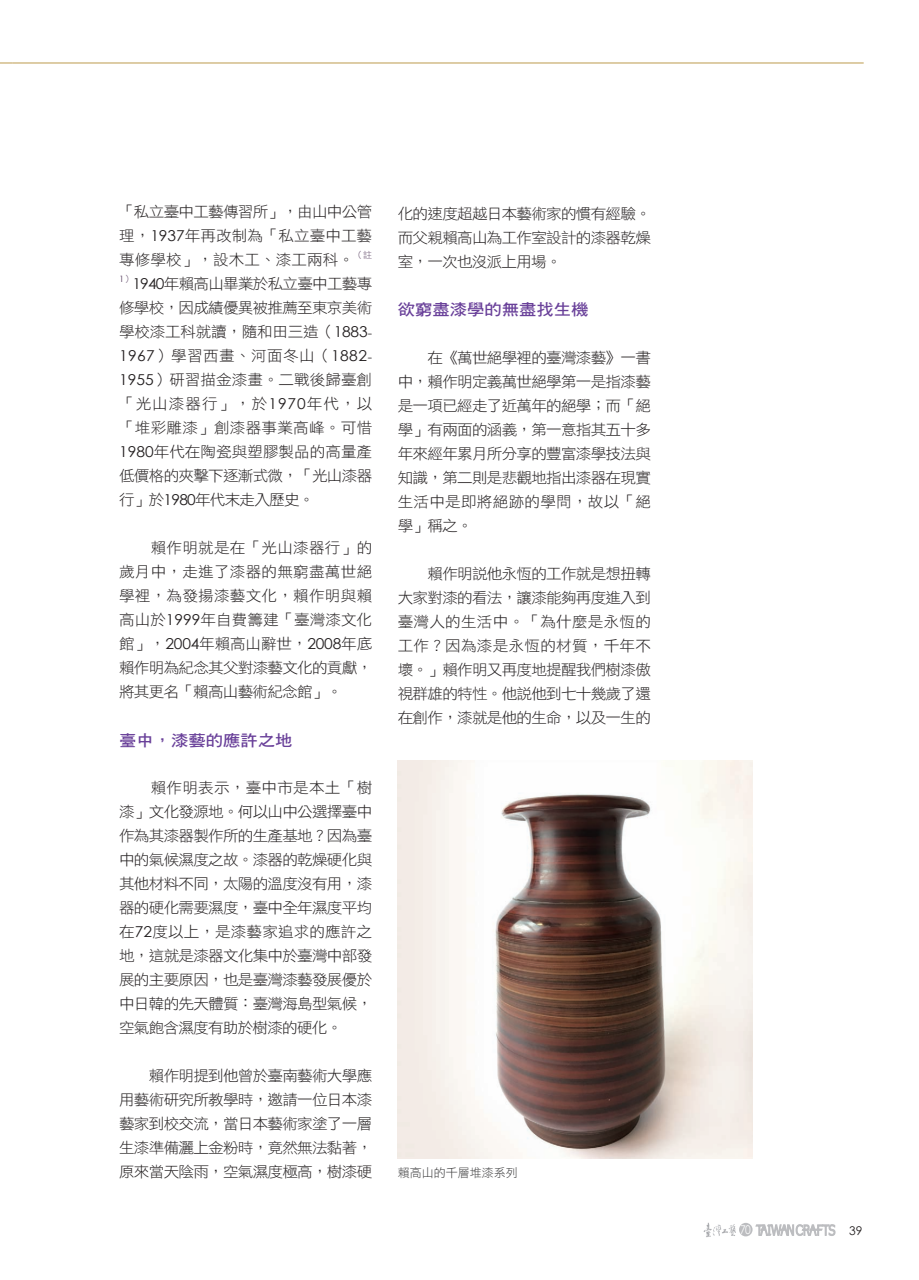
<style>
.page{position:relative;width:919px;height:1280px;background:#fff}
.page>*{position:absolute;margin:0;border:0;box-sizing:border-box;transform-origin:0 0}
.t1{font:15.75px "DF Hei Std W7 B5 pc H";color:#694099;scale:1.1 1}
.t2{font:15px/24px "DF Hei Std W3 B5 pc H";letter-spacing:-.05em;color:#231f20;text-align:justify;scale:1.04 1}
.t3{font:12px "DF Hei Std W3 B5 pc H";color:#3e3e3f}
.t4{font:12px "Century Gothic";color:#fff;scale:.85 1}
.t5{font:12px "Century Gothic";color:#231f20}
.t6{font:8.7px "DF Hei Std W3 B5 pc H";color:#5c4464;scale:1.04 1}
.t7{font:8.7px "Century Gothic";color:#5c4464;scale:1.04 1}
.s1{font-family:"Century Gothic"}
.s2{font-family:"DF Hei Std W3 B5 pc H"}
.s3{font-family:"Garamond"}
</style>
<div class="page">
<div style="left:739px;top:1223px;width:13px;height:13px;background:#bcbdc0;border-radius:50%"></div>
<img style="left:703px;top:1223px;width:32px;height:14px">
<svg style="left:755px;top:1224px;width:80px;height:12px"></svg>
<hr style="left:13px;top:63px;width:850px;height:1px;background:#bc9a4c">
<svg style="left:0;top:63px;width:13px;height:1px"></svg>
<img style="left:398px;top:760px;width:354px;height:398px">
<p class="t2" style="left:119px;top:201px;width:245px">「私立臺中工藝傳習所」，由山中公管理，<span class="s1">1937</span>年再改制為「私立臺中工藝專修學校」，設木工、漆工兩科。</p>
<p class="t6" style="left:354px;top:251px;width:19px">（註</p>
<p class="t7" style="left:119px;top:273px;width:15px">1<span class="s2">）</span></p>
<p class="t2" style="left:119px;top:273px;width:245px;text-indent:13px"><span class="s1">1940</span>年賴高山畢業於私立臺中工藝專修學校，因成績優異被推薦至東京美術學校漆工科就讀，隨和田三造（<span class="s1">1883</span><span class="s3">- </span><span class="s1">1967</span>）學習西畫、河面冬山（<span class="s1">1882</span><span class="s3">- </span><span class="s1">1955</span>）研習描金漆畫。二戰後歸臺創「光山漆器行」，於<span class="s1">1970</span>年代，以「堆彩雕漆」創漆器事業高峰。可惜<span class="s1">1980</span>年代在陶瓷與塑膠製品的高量產低價格的夾擊下逐漸式微，「光山漆器行」於<span class="s1">1980</span>年代末走入歷史。</p>
<p class="t2" style="left:119px;top:537px;width:245px">　　賴作明就是在「光山漆器行」的歲月中，走進了漆器的無窮盡萬世絕學裡，為發揚漆藝文化，賴作明與賴高山於<span class="s1">1999</span>年自費籌建「臺灣漆文化館」，<span class="s1">2004</span>年賴高山辭世，<span class="s1">2008</span>年底賴作明為紀念其父對漆藝文化的貢獻，將其更名「賴高山藝術紀念館」。</p>
<p class="t1" style="left:119px;top:734px;width:159px">臺中，漆藝的應許之地</p>
<p class="t2" style="left:119px;top:777px;width:245px">　　賴作明表示，臺中市是本土「樹漆」文化發源地。何以山中公選擇臺中作為其漆器製作所的生產基地？因為臺中的氣候濕度之故。漆器的乾燥硬化與其他材料不同，太陽的溫度沒有用，漆器的硬化需要濕度，臺中全年濕度平均在<span class="s1">72</span>度以上，是漆藝家追求的應許之地，這就是漆器文化集中於臺灣中部發展的主要原因，也是臺灣漆藝發展優於中日韓的先天體質：臺灣海島型氣候，空氣飽含濕度有助於樹漆的硬化。</p>
<p class="t2" style="left:119px;top:1065px;width:245px">　　賴作明提到他曾於臺南藝術大學應用藝術研究所教學時，邀請一位日本漆藝家到校交流，當日本藝術家塗了一層生漆準備灑上金粉時，竟然無法黏著，原來當天陰雨，空氣濕度極高，樹漆硬</p>
<p class="t2" style="left:398px;top:203px;width:245px">化的速度超越日本藝術家的慣有經驗。而父親賴高山為工作室設計的漆器乾燥室，一次也沒派上用場。</p>
<p class="t1" style="left:398px;top:303px;width:175px">欲窮盡漆學的無盡找生機</p>
<p class="t2" style="left:398px;top:347px;width:245px">　　在《萬世絕學裡的臺灣漆藝》一書中，賴作明定義萬世絕學第一是指漆藝是一項已經走了近萬年的絕學；而「絕學」有兩面的涵義，第一意指其五十多年來經年累月所分享的豐富漆學技法與知識，第二則是悲觀地指出漆器在現實生活中是即將絕跡的學問，故以「絕學」稱之。</p>
<p class="t2" style="left:398px;top:563px;width:245px">　　賴作明說他永恆的工作就是想扭轉大家對漆的看法，讓漆能夠再度進入到臺灣人的生活中。「為什麼是永恆的工作？因為漆是永恆的材質，千年不壞。」賴作明又再度地提醒我們樹漆傲視群雄的特性。他說他到七十幾歲了還在創作，漆就是他的生命，以及一生的</p>
<p class="t3" style="left:398px;top:1168px;width:121px">賴高山的千層堆漆系列</p>
<p class="t4" style="left:740px;top:1222px;width:14px">70</p>
<p class="t5" style="left:849px;top:1222px;width:15px">39</p>
</div>
